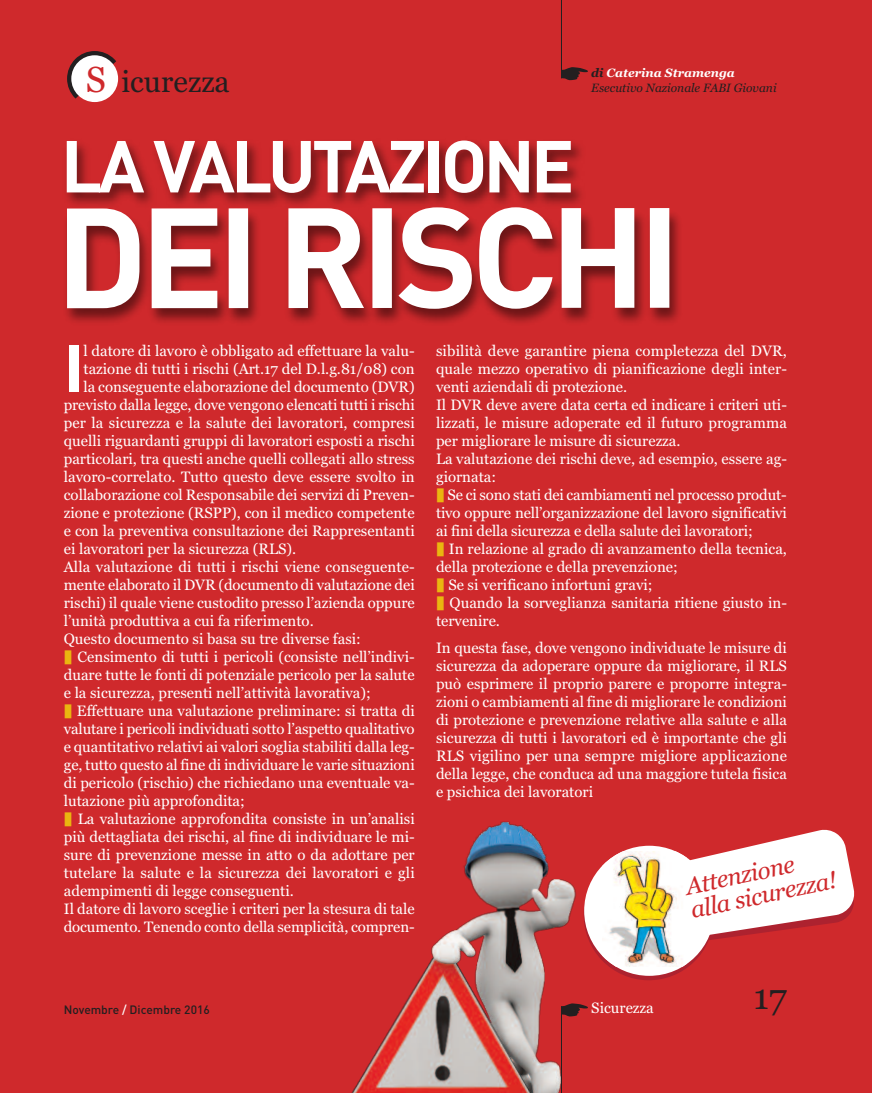
<style>
.page{position:relative;width:872px;height:1093px;background:#cf292c}
.page>*{position:absolute;margin:0;border:0;box-sizing:border-box;transform-origin:0 0}
.t1{font:700 139.95px "DIN Pro";letter-spacing:-.055em;color:#fff}
.t2{font:700 72.3px "DIN Pro";letter-spacing:-.055em;color:#fff}
.t3{font:700 65.1px "DIN Pro";color:#fff}
.t4{font:36px "Georgia";color:#231f20}
.t5{font:30px "Georgia";color:#231f20}
.t6{font:italic 24.15px/24.2px "Georgia";color:#cf292c}
.t7{font:15px/18px "Georgia";color:#fff;text-align:justify}
.t8{font:italic 12px "Georgia";color:#231f20}
.t9{font:500 12px "DIN Pro";color:#231f20}
.t10{font:italic 700 12px "Georgia";color:#fff}
.s1{font-size:36px;color:#cf292c}
.s2{color:#231f20}
.s3{color:#fff}
</style>
<div class="page">
<img style="left:351px;top:821px;width:225px;height:272px">
<img style="left:67px;top:142px;width:514px;height:34px">
<img style="left:66px;top:176px;width:613px;height:147px">
<hr style="left:0;top:0;width:1px;height:1093px;background:#04a5dc">
<hr style="left:561px;top:1006px;width:1px;height:87px;background:#231f20">
<svg style="left:561px;top:1003px;width:27px;height:13px"></svg>
<svg style="left:0;top:173px;width:1px;height:17px"></svg>
<hr style="left:561px;top:0;width:1px;height:78px;background:#231f20">
<svg style="left:561px;top:67px;width:27px;height:13px"></svg>
<svg style="left:67px;top:51px;width:49px;height:48px"></svg>
<div style="left:71px;top:55px;width:47px;height:47px;background:#fff;border-radius:50%"></div>
<svg style="left:583px;top:851px;width:124px;height:129px"></svg>
<svg style="left:622px;top:829px;width:233px;height:115px"></svg>
<div style="left:584px;top:846px;width:130px;height:130px;background:#fff;border-radius:50%"></div>
<img style="left:602px;top:852px;width:84px;height:115px">
<h3 class="t5" style="left:86px;top:64px;width:145px"><span class="s1">S</span> icurezza</h3>
<p class="t10" style="left:591px;top:66px;width:145px"><span class="s2">di</span> Caterina Stramenga</p>
<p class="t8" style="left:591px;top:80px;width:187px">Esecutivo Nazionale FABI Giovani</p>
<h2 class="t2" style="left:61px;top:118px;width:515px">LA VALUTAZIONE</h2>
<h1 class="t1" style="left:55px;top:165px;width:627px">DEI RISCHI</h1>
<h3 class="t3" style="left:64px;top:325px;width:21px">I</h3>
<p class="t7" style="left:83px;top:342px;width:333px">l datore di lavoro è obbligato ad effettuare la valu-</p>
<p class="t7" style="left:436px;top:342px;width:352px;text-align:left">sibilità deve garantire piena completezza del DVR, quale mezzo operativo di pianificazione degli inter&shy;venti aziendali di protezione.<br>Il DVR deve avere data certa ed indicare i criteri uti&shy;lizzati, le misure adoperate ed il futuro programma per migliorare le misure di sicurezza.<br>La valutazione dei rischi deve, ad esempio, essere ag&shy;giornata:</p>
<p class="t7" style="left:436px;top:486px;width:352px;text-indent:12px">Se ci sono stati dei cambiamenti nel processo produt&shy;tivo oppure nell’organizzazione del lavoro significativi ai fini della sicurezza e della salute dei lavoratori;</p>
<p class="t7" style="left:449px;top:540px;width:340px">In relazione al grado di avanzamento della tecnica,</p>
<p class="t7" style="left:436px;top:558px;width:243px">della protezione e della prevenzione;</p>
<p class="t7" style="left:448px;top:576px;width:206px">Se si verificano infortuni gravi;</p>
<p class="t7" style="left:449px;top:594px;width:339px">Quando la sorveglianza sanitaria ritiene giusto in-</p>
<p class="t7" style="left:436px;top:612px;width:65px">tervenire.</p>
<p class="t7" style="left:436px;top:639px;width:352px">In questa fase, dove vengono individuate le misure di sicurezza da adoperare oppure da migliorare, il RLS può esprimere il proprio parere e proporre integra&shy;zioni o cambiamenti al fine di migliorare le condizioni di protezione e prevenzione relative alla salute e alla sicurezza di tutti i lavoratori ed è importante che gli RLS vigilino per una sempre migliore applicazione della legge, che conduca ad una maggiore tutela fisica e psichica dei lavoratori</p>
<p class="t7" style="left:83px;top:360px;width:333px">tazione di tutti i rischi (Art.17 del D.l.g.81/08) con</p>
<p class="t7" style="left:83px;top:378px;width:333px">la conseguente elaborazione del documento (DVR)</p>
<p class="t7" style="left:64px;top:396px;width:352px">previsto dalla legge, dove vengono elencati tutti i rischi</p>
<p class="t7" style="left:64px;top:414px;width:352px">per la sicurezza e la salute dei lavoratori, compresi</p>
<p class="t7" style="left:64px;top:432px;width:352px">quelli riguardanti gruppi di lavoratori esposti a rischi</p>
<p class="t7" style="left:64px;top:450px;width:352px">particolari, tra questi anche quelli collegati allo stress</p>
<p class="t7" style="left:64px;top:468px;width:352px">lavoro-correlato. Tutto questo deve essere svolto in</p>
<p class="t7" style="left:64px;top:486px;width:352px">collaborazione col Responsabile dei servizi di Preven-</p>
<p class="t7" style="left:64px;top:504px;width:352px">zione e protezione (RSPP), con il medico competente</p>
<p class="t7" style="left:64px;top:522px;width:352px">e con la preventiva consultazione dei Rappresentanti</p>
<p class="t7" style="left:64px;top:540px;width:234px">ei lavoratori per la sicurezza (RLS).</p>
<p class="t7" style="left:64px;top:558px;width:352px">Alla valutazione di tutti i rischi viene conseguente-</p>
<p class="t7" style="left:64px;top:576px;width:352px">mente elaborato il DVR (documento di valutazione dei</p>
<p class="t7" style="left:64px;top:594px;width:352px">rischi) il quale viene custodito presso l’azienda oppure</p>
<p class="t7" style="left:64px;top:612px;width:251px">l’unità produttiva a cui fa riferimento.</p>
<p class="t7" style="left:64px;top:630px;width:298px">Questo documento si basa su tre diverse fasi:</p>
<p class="t7" style="left:78px;top:648px;width:338px">Censimento di tutti i pericoli (consiste nell’indivi-</p>
<p class="t7" style="left:64px;top:666px;width:352px">duare tutte le fonti di potenziale pericolo per la salute</p>
<p class="t7" style="left:64px;top:684px;width:308px">e la sicurezza, presenti nell’attività lavorativa);</p>
<p class="t7" style="left:77px;top:702px;width:339px">Effettuare una valutazione preliminare: si tratta di</p>
<p class="t7" style="left:64px;top:720px;width:352px">valutare i pericoli individuati sotto l’aspetto qualitativo</p>
<p class="t7" style="left:64px;top:738px;width:352px">e quantitativo relativi ai valori soglia stabiliti dalla leg-</p>
<p class="t7" style="left:64px;top:756px;width:352px">ge, tutto questo al fine di individuare le varie situazioni</p>
<p class="t7" style="left:64px;top:774px;width:352px">di pericolo (rischio) che richiedano una eventuale va-</p>
<p class="t7" style="left:64px;top:792px;width:182px">lutazione più approfondita;</p>
<p class="t7" style="left:78px;top:810px;width:338px">La valutazione approfondita consiste in un’analisi</p>
<p class="t7" style="left:64px;top:828px;width:352px">più dettagliata dei rischi, al fine di individuare le mi-</p>
<p class="t7" style="left:64px;top:846px;width:352px">sure di prevenzione messe in atto o da adottare per</p>
<p class="t7" style="left:64px;top:864px;width:352px">tutelare la salute e la sicurezza dei lavoratori e gli</p>
<p class="t7" style="left:64px;top:882px;width:231px">adempimenti di legge conseguenti.</p>
<p class="t7" style="left:64px;top:900px;width:352px">Il datore di lavoro sceglie i criteri per la stesura di tale</p>
<p class="t7" style="left:64px;top:918px;width:352px">documento. Tenendo conto della semplicità, compren-</p>
<h3 class="t6" style="left:683px;top:875px;width:150px;rotate:-12deg">Attenzione alla sicurezza!</h3>
<p class="t9" style="left:64px;top:1001px;width:148px">Novembre <span class="s3">/</span> Dicembre 2016</p>
<p class="t7" style="left:591px;top:999px;width:64px">Sicurezza</p>
<h3 class="t4" style="left:753px;top:975px;width:35px">17</h3>
</div>
